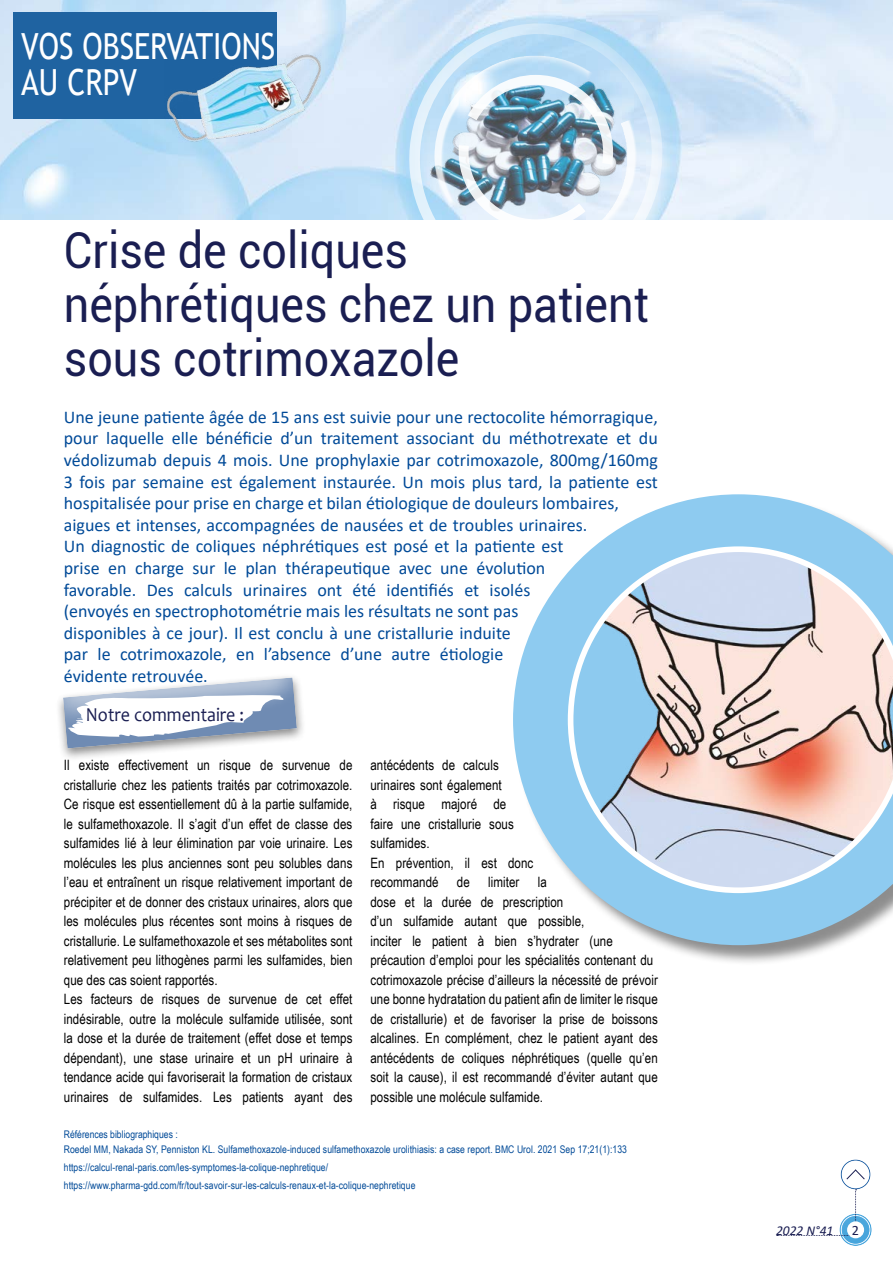
<style>
.page{position:relative;width:893px;height:1263px;background:#fff}
.page>*{position:absolute;margin:0;border:0;box-sizing:border-box;transform-origin:0 0}
.t1{font:49.5px/54px "Roboto";color:#1a1e52;scale:.91 1}
.t2{font:36px/36px "Trebuchet MS";color:#fff;scale:.83 1}
.t3{font:19.8px "Candara";color:#1a1e52;scale:.91 1}
.t4{font:18px/21.6px "Calibri";color:#004a98}
.t5{font:14.25px/19.5px "Arial Narrow";letter-spacing:.005em;color:#000}
.t6{font:14.25px "Calibri";color:#1a1e52}
.t7{font:italic 13.5px "Calibri";color:#1a1e52}
.t8{font:10.5px/15.6px "Arial Narrow";letter-spacing:.005em;color:#004a98}
</style>
<div class="page">
<div style="left:514px;top:495px;width:379px;height:471px;background:#000;opacity:.45"></div>
<svg style="left:513px;top:494px;width:380px;height:451px;fill:#8ecbf0"></svg>
<svg style="left:568px;top:546px;width:325px;height:347px;background:#c5cad5"></svg>
<img style="left:0;top:0;width:893px;height:219px">
<div style="left:826px;top:1204px;width:56px;height:42px;background:#fff;opacity:.75"></div>
<div style="left:867px;top:1239px;width:15px;height:7px;background:#fff"></div>
<svg style="left:855px;top:1190px;width:2px;height:31px"></svg>
<svg style="left:846px;top:1169px;width:19px;height:11px"></svg>
<svg style="left:777px;top:1235px;width:72px;height:1px"></svg>
<div style="left:847px;top:1221px;width:17px;height:17px;background:#fff;border-radius:50%"></div>
<div style="left:13px;top:13px;width:263px;height:106px;background:#1f63a1"></div>
<img style="left:164px;top:54px;width:159px;height:88px">
<div style="left:55px;top:673px;width:252px;height:89px;background:#000;opacity:.46"></div>
<svg style="left:55px;top:673px;width:252px;height:77px"></svg>
<svg style="left:394px;top:4px;width:288px;height:216px;background:#cce4f7"></svg>
<img style="left:429px;top:50px;width:213px;height:170px">
<h2 class="t2" style="left:21px;top:28px;width:307px">VOS OBSERVATIONS<br>AU CRPV</h2>
<h1 class="t1" style="left:64px;top:221px;width:644px">Crise de coliques néphrétiques chez un patient sous cotrimoxazole</h1>
<p class="t4" style="left:64px;top:406px;width:596px">Une jeune patiente âgée de 15 ans est suivie pour une rectocolite hémorragique, pour laquelle elle bénéficie d’un traitement associant du méthotrexate et du védolizumab depuis 4 mois. Une prophylaxie par cotrimoxazole, 800mg/160mg 3 fois par semaine est également instaurée. Un mois plus tard, la patiente est hospitalisée pour prise en charge et bilan étiologique de douleurs lombaires, aigues et intenses, accompagnées de nausées et de troubles urinaires.<br>Un diagnostic de coliques néphrétiques est posé et la patiente est<br>prise en charge sur le plan thérapeutique avec une évolution<br>favorable. Des calculs urinaires ont été identifiés et isolés<br>(envoyés en spectrophotométrie mais les résultats ne sont pas<br>disponibles à ce jour). Il est conclu à une cristallurie induite<br>par le cotrimoxazole, en l’absence d’une autre étiologie<br>évidente retrouvée.</p>
<h3 class="t3" style="left:86px;top:702px;width:175px">Notre commentaire :</h3>
<p class="t5" style="left:64px;top:755px;width:290px">Il existe effectivement un risque de survenue de cristallurie chez les patients traités par cotrimoxazole.<br>Ce risque est essentiellement dû à la partie sulfamide, le sulfamethoxazole. Il s’agit d’un effet de classe des sulfamides lié à leur élimination par voie urinaire. Les molécules les plus anciennes sont peu solubles dans l’eau et entraînent un risque relativement important de précipiter et de donner des cristaux urinaires, alors que les molécules plus récentes sont moins à risques de cristallurie. Le sulfamethoxazole et ses métabolites sont relativement peu lithogènes parmi les sulfamides, bien que des cas soient rapportés.<br>Les facteurs de risques de survenue de cet effet indésirable, outre la molécule sulfamide utilisée, sont la dose et la durée de traitement (effet dose et temps dépendant), une stase urinaire et un pH urinaire à tendance acide qui favoriserait la formation de cristaux urinaires de sulfamides. Les patients ayant des</p>
<p class="t5" style="left:370px;top:755px;width:164px">antécédents de calculs urinaires sont également<br>à risque majoré de<br>faire une cristallurie sous sulfamides.<br>En prévention, il est donc recommandé</p>
<p class="t5" style="left:370px;top:872px;width:289px;text-indent:167px">la<br>dose et la durée de prescription<br>d’un sulfamide autant que possible,<br>inciter le patient à bien s’hydrater (une précaution d’emploi pour les spécialités contenant du cotrimoxazole précise d’ailleurs la nécessité de prévoir une bonne hydratation du patient afin de limiter le risque de cristallurie) et de favoriser la prise de boissons alcalines. En complément, chez le patient ayant des antécédents de coliques néphrétiques (quelle qu’en soit la cause), il est recommandé d’éviter autant que possible une molécule sulfamide.</p>
<p class="t8" style="left:64px;top:1126px;width:565px">Références bibliographiques :<br>Roedel MM, Nakada SY, Penniston KL. Sulfamethoxazole-induced sulfamethoxazole urolithiasis: a case report. BMC Urol. 2021 Sep 17;21(1):133</p>
<p class="t8" style="left:64px;top:1158px;width:353px;line-height:17.7px">https://calcul-renal-paris.com/les-symptomes-la-colique-nephretique/ https://www.pharma-gdd.com/fr/tout-savoir-sur-les-calculs-renaux-et-la-colique-nephretique</p>
<p class="t5" style="left:457px;top:872px;width:14px">de</p>
<p class="t5" style="left:488px;top:872px;width:33px">limiter</p>
<p class="t7" style="left:776px;top:1221px;width:59px">2022 N°41</p>
<p class="t6" style="left:852px;top:1220px;width:9px">2</p>
</div>
